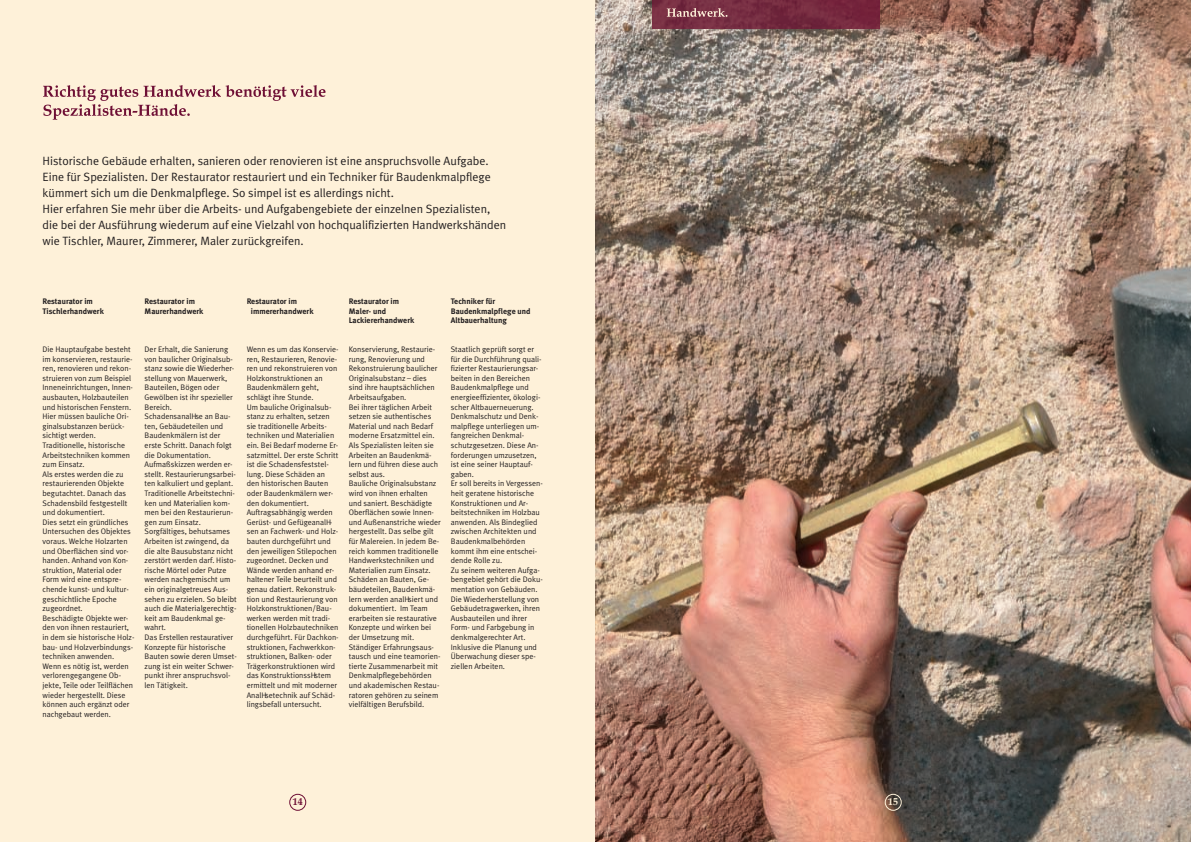
<style>
.page{position:relative;width:1191px;height:842px;background:#fef1d9}
.page>*{position:absolute;margin:0;border:0;box-sizing:border-box;transform-origin:0 0}
.t1{font:12px/16px "Meta Plus Normal";color:#231f20}
.t2{font:700 10px "Book Antiqua";color:#6e0f35}
.t3{font:700 10px "Book Antiqua";color:#fef1d9}
.t4{font:8px/9.6px "Meta Plus Normal";color:#231f20}
.t5{font:700 8px/9.6px "Meta Plus";color:#231f20}
</style>
<div class="page">
<img style="left:595px;top:0;width:596px;height:842px">
<svg style="left:43px;top:85px;width:282px;height:35px"></svg>
<img style="left:652px;top:0;width:227px;height:28px">
<svg style="left:667px;top:8px;width:60px;height:9px"></svg>
<svg style="left:884px;top:794px;width:17px;height:17px"></svg>
<svg style="left:289px;top:794px;width:17px;height:17px"></svg>
<p class="t1" style="left:43px;top:153px;width:465px">Historische Gebäude erhalten, sanieren oder renovieren ist eine anspruchsvolle Aufgabe.<br>Eine für Spezialisten. Der Restaurator restauriert und ein Techniker für Baudenkmalpflege kümmert sich um die Denkmalpflege. So simpel ist es allerdings nicht.<br>Hier erfahren Sie mehr über die Arbeits- und Aufgabengebiete der einzelnen Spezialisten, die bei der Ausführung wiederum auf eine Vielzahl von hochqualifizierten Handwerkshänden wie Tischler, Maurer, Zimmerer, Maler zurückgreifen.</p>
<p class="t5" style="left:43px;top:296px;width:63px">Restaurator im<br>Tischlerhandwerk</p>
<p class="t4" style="left:43px;top:344px;width:93px">Die Hauptaufgabe besteht im konservieren, restaurie&shy;ren, renovieren und rekon&shy;struieren von zum Beispiel<br>Inneneinrichtungen, Innen&shy;ausbauten, Holzbauteilen und historischen Fenstern.<br>Hier müssen bauliche Ori&shy;ginalsubstanzen berück&shy;sichtigt werden.<br>Traditionelle, historische<br>Arbeitstechniken kommen zum Einsatz.<br>Als erstes werden die zu restaurierenden Objekte begutachtet. Danach das<br>Schadensbild festgestellt und dokumentiert.<br>Dies setzt ein gründliches<br>Untersuchen des Objektes voraus. Welche Holzarten und Oberflächen sind vor&shy;handen. Anhand von Kon&shy;struktion, Material oder<br>Form wird eine entspre&shy;chende kunst- und kultur&shy;geschichtliche Epoche zugeordnet.<br>Beschädigte Objekte wer&shy;den von ihnen restauriert, in dem sie historische Holz&shy;bau- und Holzverbindungs&shy;techniken anwenden.<br>Wenn es nötig ist, werden verlorengegangene Ob&shy;jekte, Teile oder Teilflächen wieder hergestellt. Diese können auch ergänzt oder nachgebaut werden.</p>
<p class="t5" style="left:145px;top:296px;width:60px">Restaurator im<br>Maurerhandwerk</p>
<p class="t4" style="left:145px;top:344px;width:94px">Der Erhalt, die Sanierung von baulicher Originalsub&shy;stanz sowie die Wiederher&shy;stellung von Mauerwerk,<br>Bauteilen, Bögen oder<br>Gewölben ist ihr spezieller<br>Bereich.<br>SchadensanalHse an Bau&shy;ten, Gebäudeteilen und<br>Baudenkmälern ist der erste Schritt. Danach folgt die Dokumentation.<br>Aufmaßskizzen werden er&shy;stellt. Restaurierungsarbei&shy;ten kalkuliert und geplant.<br>Traditionelle Arbeitstechni&shy;ken und Materialien kom&shy;men bei den Restaurierun&shy;gen zum Einsatz.<br>Sorgfältiges, behutsames<br>Arbeiten ist zwingend, da die alte Bausubstanz nicht zerstört werden darf. Histo&shy;rische Mörtel oder Putze werden nachgemischt um ein originalgetreues Aus&shy;sehen zu erzielen. So bleibt auch die Materialgerechtig&shy;keit am Baudenkmal ge&shy;wahrt.<br>Das Erstellen restaurativer<br>Konzepte für historische<br>Bauten sowie deren Umset&shy;zung ist ein weiter Schwer&shy;punkt ihrer anspruchsvol&shy;len Tätigkeit.</p>
<p class="t5" style="left:247px;top:296px;width:68px">Restaurator im #immererhandwerk</p>
<p class="t4" style="left:247px;top:344px;width:93px">Wenn es um das Konservie&shy;ren, Restaurieren, Renovie&shy;ren und rekonstruieren von<br>Holzkonstruktionen an<br>Baudenkmälern geht, schlägt ihre Stunde.<br>Um bauliche Originalsub&shy;stanz zu erhalten, setzen sie traditionelle Arbeits&shy;techniken und Materialien ein. Bei Bedarf moderne Er&shy;satzmittel. Der erste Schritt ist die Schadensfeststel&shy;lung. Diese Schäden an den historischen Bauten oder Baudenkmälern wer&shy;den dokumentiert.<br>Auftragsabhängig werden<br>Gerüst- und GefügeanalH&shy;sen an Fachwerk- und Holz&shy;bauten durchgeführt und den jeweiligen Stilepochen zugeordnet. Decken und<br>Wände werden anhand er&shy;haltener Teile beurteilt und genau datiert. Rekonstruk&shy;tion und Restaurierung von<br>Holzkonstruktionen/Bau&shy;werken werden mit tradi&shy;tionellen Holzbautechniken durchgeführt. Für Dachkon&shy;struktionen, Fachwerkkon&shy;struktionen, Balken- oder<br>Trägerkonstruktionen wird das KonstruktionssHstem ermittelt und mit moderner<br>AnalHsetechnik auf Schäd&shy;lingsbefall untersucht.</p>
<p class="t5" style="left:349px;top:296px;width:67px">Restaurator im<br>Maler- und<br>Lackiererhandwerk</p>
<p class="t4" style="left:349px;top:344px;width:94px">Konservierung, Restaurie&shy;rung, Renovierung und<br>Rekonstruierung baulicher<br>Originalsubstanz – dies sind ihre hauptsächlichen<br>Arbeitsaufgaben.<br>Bei ihrer täglichen Arbeit setzen sie authentisches<br>Material und nach Bedarf moderne Ersatzmittel ein.<br>Als Spezialisten leiten sie<br>Arbeiten an Baudenkmä&shy;lern und führen diese auch selbst aus.<br>Bauliche Originalsubstanz wird von ihnen erhalten und saniert. Beschädigte<br>Oberflächen sowie Innen&shy;und Außenanstriche wieder hergestellt. Das selbe gilt für Malereien. In jedem Be&shy;reich kommen traditionelle<br>Handwerkstechniken und<br>Materialien zum Einsatz.<br>Schäden an Bauten, Ge&shy;bäudeteilen, Baudenkmä&shy;lern werden analHsiert und dokumentiert. Im Team erarbeiten sie restaurative<br>Konzepte und wirken bei der Umsetzung mit.<br>Ständiger Erfahrungsaus&shy;tausch und eine teamorien&shy;tierte Zusammenarbeit mit<br>Denkmalpflegebehörden und akademischen Restau&shy;ratoren gehören zu seinem vielfältigen Berufsbild.</p>
<p class="t5" style="left:451px;top:296px;width:81px">Techniker für<br>Baudenkmalpflege und<br>Altbauerhaltung</p>
<p class="t4" style="left:451px;top:344px;width:94px">Staatlich geprüft sorgt er für die Durchführung quali&shy;fizierter Restaurierungsar&shy;beiten in den Bereichen<br>Baudenkmalpflege und energieeffizienter, ökologi&shy;scher Altbauerneuerung.<br>Denkmalschutz und Denk&shy;malpflege unterliegen um&shy;fangreichen Denkmal&shy;schutzgesetzen. Diese An&shy;forderungen umzusetzen, ist eine seiner Hauptauf&shy;gaben.<br>Er soll bereits in Vergessen&shy;heit geratene historische<br>Konstruktionen und Ar&shy;beitstechniken im Holzbau anwenden. Als Bindeglied zwischen Architekten und<br>Baudenkmalbehörden kommt ihm eine entschei&shy;dende Rolle zu.<br>Zu seinem weiteren Aufga&shy;bengebiet gehört die Doku&shy;mentation von Gebäuden.<br>Die Wiederherstellung von<br>Gebäudetragwerken, ihren<br>Ausbauteilen und ihrer<br>Form- und Farbgebung in denkmalgerechter Art.<br>Inklusive die Planung und<br>Überwachung dieser spe&shy;ziellen Arbeiten.</p>
<p class="t2" style="left:293px;top:796px;width:11px">14</p>
<p class="t3" style="left:888px;top:796px;width:11px">15</p>
</div>
